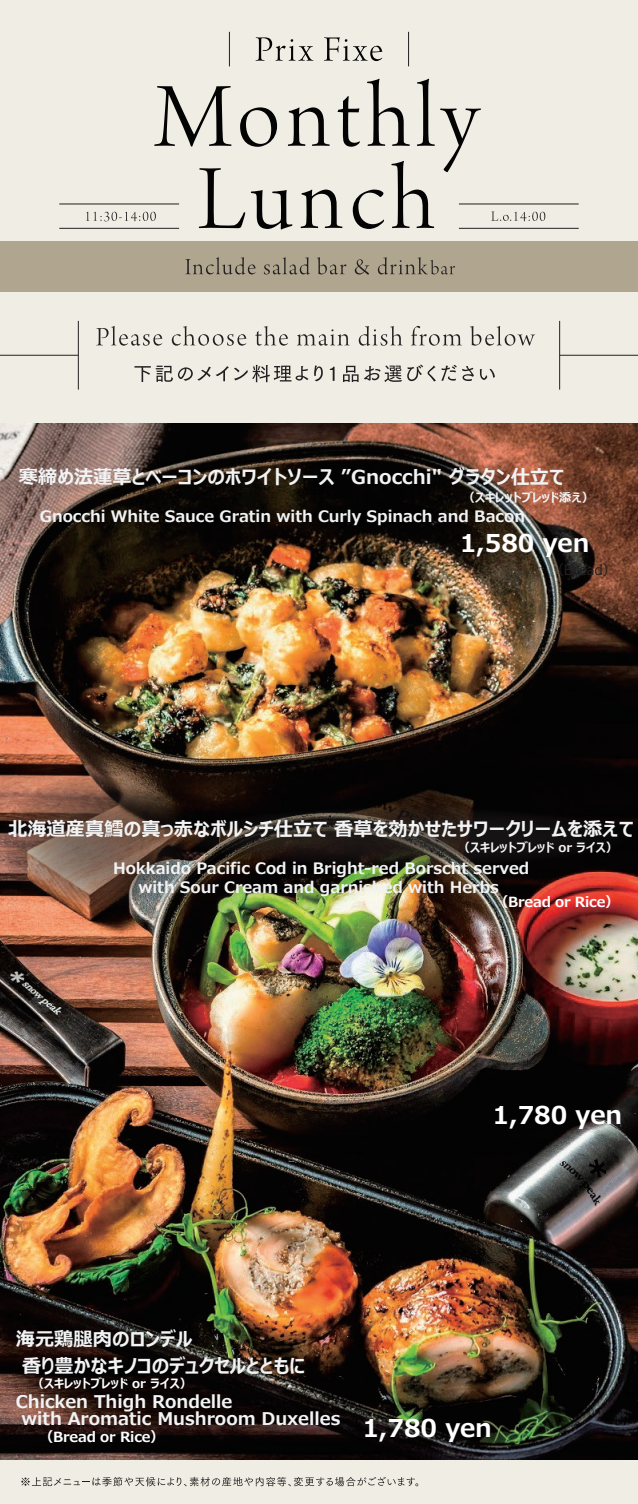
<style>
.page{position:relative;width:638px;height:1504px;background:#fff}
.page>*{position:absolute;margin:0;border:0;box-sizing:border-box;transform-origin:0 0}
.t1{font:700 24.5px "Meiryo UI";color:#fff}
.t2{font:700 19.25px/26.2px "Meiryo UI";color:#f2f3f4}
.t3{font:700 17.5px/17.5px "Meiryo UI";color:#f2f3f4}
.t4{font:700 15.75px/19.2px "Meiryo UI";color:#f2f3f4;text-align:center}
.t5{font:700 14px "Meiryo UI";letter-spacing:-.015em;color:#fff}
.t6{font:14px "Meiryo UI";letter-spacing:-.015em;color:#231f20}
.t7{font:700 12.25px "Meiryo UI";color:#f2f3f4}
.t8{font:700 12.25px "Meiryo UI";color:#fff}
</style>
<div class="page">
<div style="left:0;top:0;width:637px;height:1503px;background:#f0eee4"></div>
<img style="left:0;top:423px;width:637px;height:1035px">
<div style="left:0;top:241px;width:637px;height:51px;background:#b0a690"></div>
<svg style="left:154px;top:86px;width:77px;height:60px"></svg>
<svg style="left:240px;top:107px;width:37px;height:40px"></svg>
<svg style="left:288px;top:107px;width:41px;height:39px"></svg>
<svg style="left:337px;top:96px;width:23px;height:51px"></svg>
<svg style="left:367px;top:79px;width:42px;height:67px"></svg>
<svg style="left:417px;top:79px;width:17px;height:67px"></svg>
<svg style="left:440px;top:108px;width:41px;height:64px"></svg>
<svg style="left:199px;top:168px;width:46px;height:60px"></svg>
<svg style="left:251px;top:190px;width:41px;height:39px"></svg>
<svg style="left:300px;top:189px;width:42px;height:39px"></svg>
<svg style="left:352px;top:189px;width:32px;height:40px"></svg>
<svg style="left:391px;top:161px;width:43px;height:67px"></svg>
<svg style="left:185px;top:257px;width:71px;height:17px"></svg>
<svg style="left:264px;top:257px;width:46px;height:17px"></svg>
<svg style="left:317px;top:257px;width:29px;height:17px"></svg>
<svg style="left:354px;top:259px;width:15px;height:16px"></svg>
<svg style="left:255px;top:37px;width:58px;height:24px"></svg>
<svg style="left:324px;top:37px;width:58px;height:24px"></svg>
<hr style="left:0;top:355px;width:78px;height:1px;background:#231f20">
<hr style="left:78px;top:321px;width:1px;height:68px;background:#231f20">
<hr style="left:559px;top:355px;width:78px;height:1px;background:#231f20">
<hr style="left:559px;top:321px;width:1px;height:68px;background:#231f20">
<svg style="left:134px;top:365px;width:174px;height:17px"></svg>
<svg style="left:314px;top:365px;width:9px;height:16px"></svg>
<svg style="left:330px;top:366px;width:4px;height:15px"></svg>
<svg style="left:343px;top:366px;width:15px;height:16px"></svg>
<svg style="left:364px;top:364px;width:71px;height:18px"></svg>
<svg style="left:441px;top:365px;width:15px;height:16px"></svg>
<svg style="left:462px;top:366px;width:11px;height:15px"></svg>
<svg style="left:479px;top:369px;width:15px;height:11px"></svg>
<svg style="left:96px;top:326px;width:66px;height:19px"></svg>
<svg style="left:172px;top:326px;width:74px;height:19px"></svg>
<svg style="left:255px;top:326px;width:33px;height:19px"></svg>
<svg style="left:297px;top:329px;width:52px;height:16px"></svg>
<svg style="left:358px;top:326px;width:44px;height:20px"></svg>
<svg style="left:411px;top:326px;width:50px;height:19px"></svg>
<svg style="left:470px;top:326px;width:65px;height:19px"></svg>
<hr style="left:229px;top:32px;width:1px;height:34px;background:#231f20">
<hr style="left:408px;top:32px;width:1px;height:34px;background:#231f20">
<svg style="left:21px;top:1477px;width:397px;height:8px"></svg>
<svg style="left:86px;top:212px;width:70px;height:9px"></svg>
<hr style="left:59px;top:203px;width:120px;height:1px;background:#231f20">
<hr style="left:59px;top:228px;width:120px;height:1px;background:#231f20">
<svg style="left:491px;top:211px;width:54px;height:10px"></svg>
<hr style="left:459px;top:203px;width:119px;height:1px;background:#231f20">
<hr style="left:459px;top:228px;width:119px;height:1px;background:#231f20">
<svg style="left:378px;top:257px;width:77px;height:17px"></svg>
<svg style="left:184px;top:807px;width:441px;height:59px;background:#211c18"></svg>
<svg style="left:0;top:775px;width:188px;height:134px;background:#6d5143"></svg>
<p class="t2" style="left:19px;top:464px;width:547px">寒締め法蓮草とベーコンのホワイトソース ”Gnocchi" グラタン仕立て</p>
<p class="t4" style="left:40px;top:507px;width:486px">Gnocchi White Sauce Gratin with Curly Spinach and Bacon</p>
<p class="t7" style="left:462px;top:488px;width:133px">（スキレットブレッド添え）</p>
<h1 class="t1" style="left:459px;top:526px;width:131px">1,580 yen</h1>
<p class="t6" style="left:550px;top:560px;width:68px">（Bread）</p>
<p class="t2" style="left:8px;top:816px;width:627px">北海道産真鱈の真っ赤なボルシチ仕立て 香草を効かせたサワークリームを添えて</p>
<p class="t4" style="left:113px;top:859px;width:418px">Hokkaido Pacific Cod in Bright-red Borscht served with Sour Cream and garnished with Herbs</p>
<p class="t7" style="left:458px;top:838px;width:162px">（スキレットブレッド or ライス）</p>
<p class="t5" style="left:494px;top:892px;width:126px">（Bread or Rice）</p>
<h1 class="t1" style="left:492px;top:1097px;width:131px">1,780 yen</h1>
<p class="t2" style="left:22px;top:1326px;width:284px;text-indent:-6px">海元鶏腿肉のロンデル<br>香り豊かなキノコのデュクセルとともに</p>
<p class="t3" style="left:22px;top:1393px;width:320px;text-indent:-6px">Chicken Thigh Rondelle<br>with Aromatic Mushroom Duxelles</p>
<p class="t8" style="left:32px;top:1374px;width:162px">（スキレットブレッド or ライス）</p>
<p class="t5" style="left:39px;top:1426px;width:126px">（Bread or Rice）</p>
<h1 class="t1" style="left:362px;top:1410px;width:131px">1,780 yen</h1>
</div>
